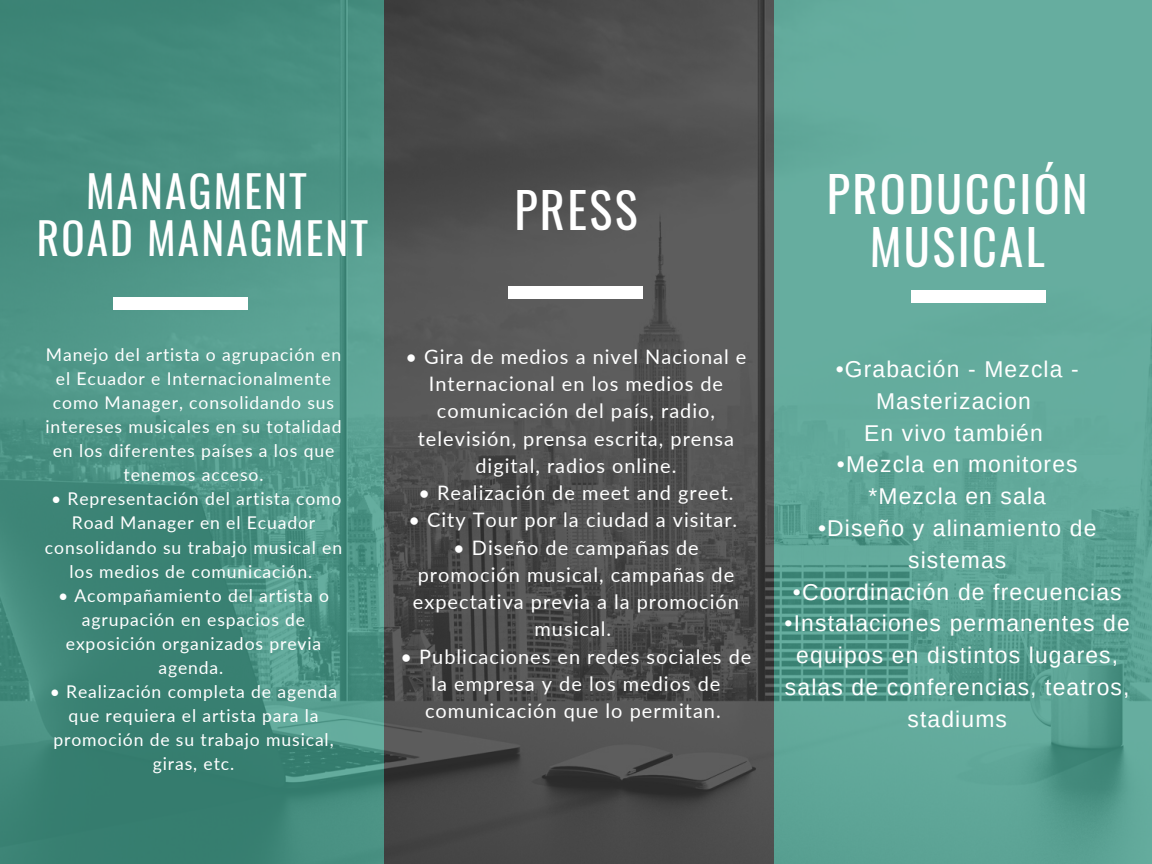
<style>
.page{position:relative;width:1152px;height:864px;background:#fff}
.page>*{position:absolute;margin:0;border:0;box-sizing:border-box;transform-origin:0 0}
.t1{font:48.3px/52.8px "Oswald";letter-spacing:.05em;color:#fff;text-align:center}
.t2{font:43.2px "Oswald";letter-spacing:.05em;color:#fff}
.t3{font:22.8px/31.8px "Arimo";letter-spacing:.05em;color:#fff;text-align:center}
.t4{font:19.95px/27.3px "Lato";letter-spacing:.05em;color:#fff;text-align:center}
.t5{font:17.55px/24px "Lato";letter-spacing:.05em;color:#fff;text-align:center}
</style>
<div class="page">
<img style="left:0;top:0;width:1152px;height:864px">
<div style="left:113px;top:297px;width:135px;height:12px;background:#fff"></div>
<div style="left:508px;top:286px;width:136px;height:13px;background:#fff"></div>
<div style="left:911px;top:290px;width:135px;height:13px;background:#fff"></div>
<p class="t2" style="left:86px;top:157px;width:223px">MANAGMENT</p>
<p class="t2" style="left:37px;top:205px;width:333px">ROAD MANAGMENT</p>
<p class="t5" style="left:45px;top:343px;width:298px">Manejo del artista o agrupación en el Ecuador e Internacionalmente como Manager, consolidando sus intereses musicales en su totalidad en los diferentes países a los que tenemos acceso.</p>
<p class="t5" style="left:45px;top:487px;width:299px">• Representación del artista como<br>Road Manager en el Ecuador consolidando su trabajo musical en los medios de comunicación.</p>
<p class="t5" style="left:58px;top:583px;width:272px">• Acompañamiento del artista o agrupación en espacios de exposición organizados previa agenda.</p>
<p class="t5" style="left:50px;top:679px;width:289px">• Realización completa de agenda que requiera el artista para la promoción de su trabajo musical, giras, etc.</p>
<p class="t1" style="left:514px;top:181px;width:125px">PRESS</p>
<p class="t4" style="left:406px;top:342px;width:342px">• Gira de medios a nivel Nacional e<br>Internacional en los medios de comunicación del país, radio, televisión, prensa escrita, prensa digital, radios online.</p>
<p class="t4" style="left:418px;top:479px;width:317px">• Realización de meet and greet.</p>
<p class="t4" style="left:409px;top:506px;width:330px">• City Tour por la ciudad a visitar.</p>
<p class="t4" style="left:413px;top:533px;width:328px">• Diseño de campañas de promoción musical, campañas de expectativa previa a la promoción musical.</p>
<p class="t4" style="left:401px;top:642px;width:352px">• Publicaciones en redes sociales de la empresa y de los medios de comunicación que lo permitan.</p>
<p class="t1" style="left:827px;top:166px;width:262px">PRODUCCIÓN<br>MUSICAL</p>
<p class="t3" style="left:836px;top:353px;width:245px">•Grabación - Mezcla -<br>Masterizacion</p>
<p class="t3" style="left:864px;top:417px;width:180px">En vivo también</p>
<p class="t3" style="left:837px;top:449px;width:242px">•Mezcla en monitores</p>
<p class="t3" style="left:869px;top:480px;width:179px">*Mezcla en sala</p>
<p class="t3" style="left:818px;top:512px;width:280px">•Diseño y alinamiento de sistemas</p>
<p class="t3" style="left:793px;top:576px;width:330px">•Coordinación de frecuencias</p>
<p class="t3" style="left:785px;top:608px;width:347px">•Instalaciones permanentes de equipos en distintos lugares, salas de conferencias, teatros, stadiums</p>
</div>
